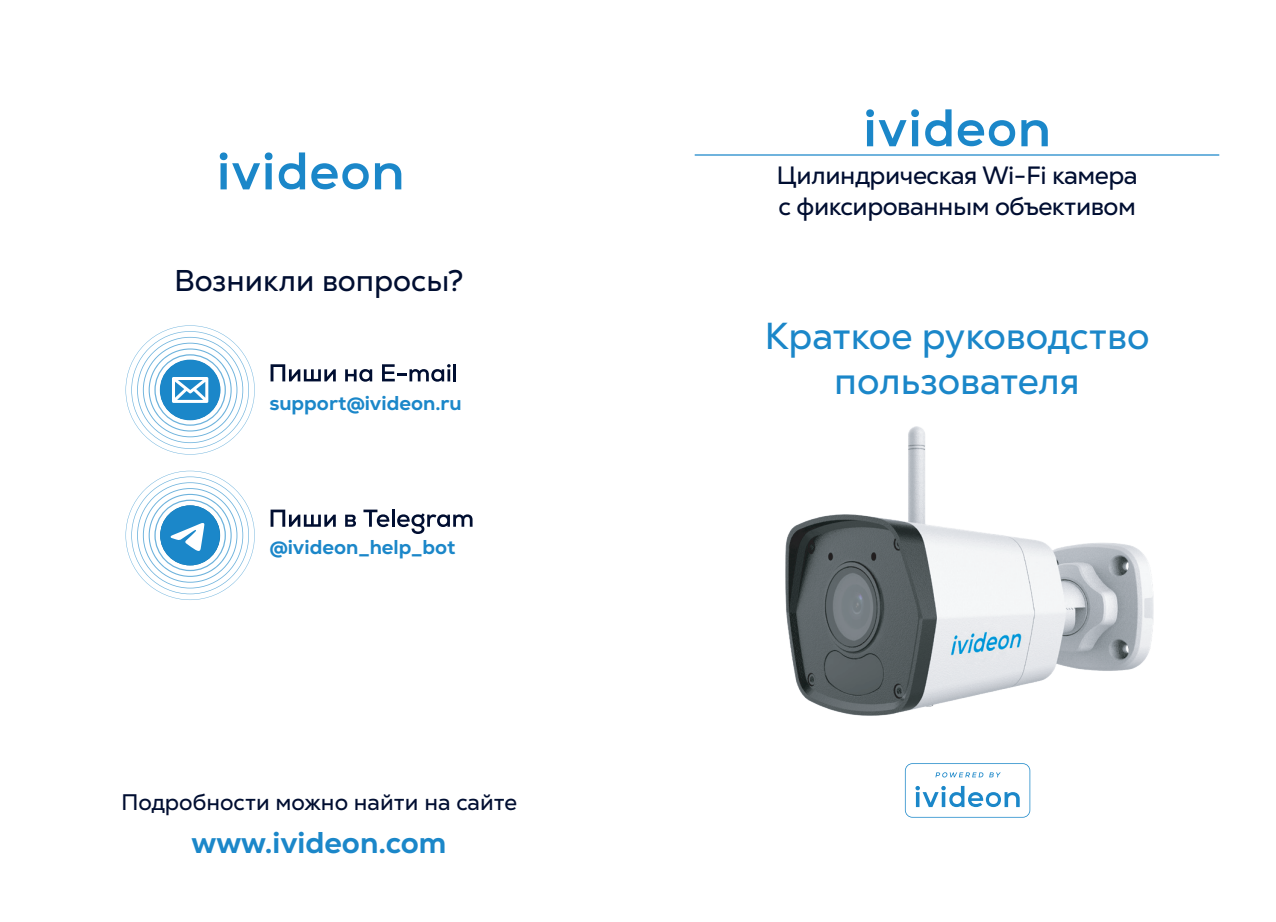
<style>
.page{position:relative;width:1276px;height:922px;background:#fff}
.page>*{position:absolute;margin:0;border:0;box-sizing:border-box;transform-origin:0 0}
.t1{font:37.5px/45px "Nexa Text";letter-spacing:-.005em;color:#1b87c9;text-align:center}
.t2{font:30px "Nexa Text";color:#000e31}
.t3{font:800 30px "Nexa";color:#1b87c9}
.t4{font:25px/31px "Nexa Text";letter-spacing:-.02em;color:#000e31}
.t5{font:22.5px "Nexa Text";color:#000e31}
.t6{font:800 20px "Nexa";color:#1b87c9}
</style>
<div class="page">
<svg style="left:270px;top:364px;width:66px;height:17px"></svg>
<svg style="left:345px;top:369px;width:27px;height:12px"></svg>
<svg style="left:382px;top:364px;width:68px;height:17px"></svg>
<hr style="left:453px;top:364px;width:3px;height:17px;background:#000e31">
<svg style="left:126px;top:325px;width:129px;height:129px"></svg>
<svg style="left:270px;top:509px;width:66px;height:17px"></svg>
<svg style="left:345px;top:514px;width:11px;height:12px"></svg>
<svg style="left:363px;top:509px;width:109px;height:25px"></svg>
<svg style="left:126px;top:470px;width:129px;height:130px"></svg>
<hr style="left:694px;top:154px;width:525px;height:2px;background:#1b87c9">
<img style="left:785px;top:426px;width:369px;height:290px">
<svg style="left:905px;top:763px;width:125px;height:54px"></svg>
<svg style="left:866px;top:109px;width:53px;height:37px"></svg>
<svg style="left:925px;top:109px;width:26px;height:37px"></svg>
<svg style="left:957px;top:120px;width:58px;height:26px"></svg>
<svg style="left:1021px;top:120px;width:26px;height:26px"></svg>
<svg style="left:220px;top:152px;width:52px;height:37px"></svg>
<svg style="left:279px;top:152px;width:26px;height:37px"></svg>
<svg style="left:311px;top:163px;width:58px;height:26px"></svg>
<svg style="left:375px;top:163px;width:26px;height:26px"></svg>
<p class="t2" style="left:174px;top:262px;width:291px">Возникли вопросы?</p>
<p class="t6" style="left:269px;top:390px;width:194px">support@ivideon.ru</p>
<p class="t6" style="left:269px;top:534px;width:187px">@ivideon_help_bot</p>
<p class="t5" style="left:121px;top:787px;width:397px">Подробности можно найти на сайте</p>
<p class="t3" style="left:191px;top:822px;width:256px">www.ivideon.com</p>
<p class="t4" style="left:776px;top:160px;width:363px">Цилиндрическая Wi-Fi камера с фиксированным объективом</p>
<h1 class="t1" style="left:764px;top:313px;width:386px">Краткое руководство пользователя</h1>
</div>
